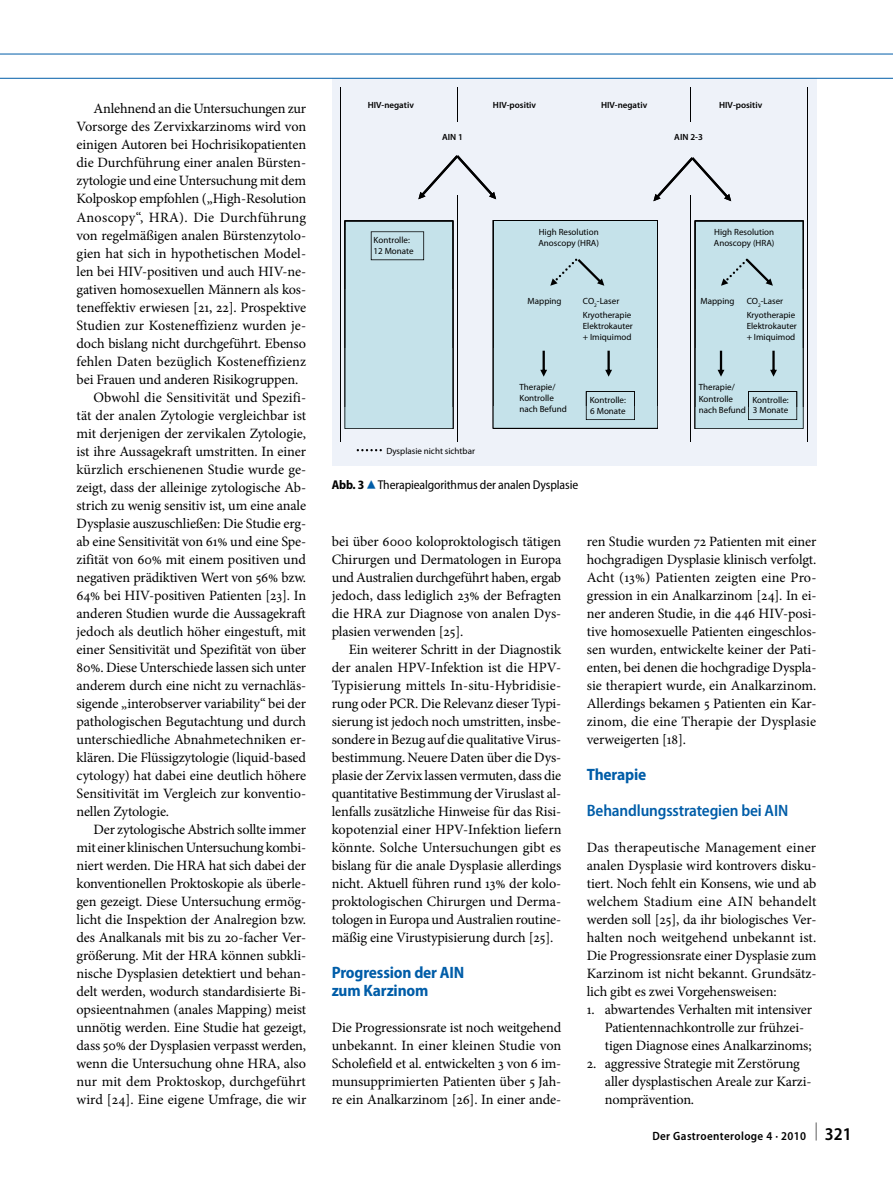
<style>
.page{position:relative;width:893px;height:1187px;background:#fff}
.page>*{position:absolute;margin:0;border:0;box-sizing:border-box;transform-origin:0 0}
._012_u1{font:700 semi-condensed 16.5px/18px "Myriad Pro";letter-spacing:-.01em;color:#005da8}
._013_u2{font:600 semi-condensed 16.5px "Myriad Pro";letter-spacing:-.01em;color:#005da8}
._010_fliesstext_mit{font:14.25px/18px "Minion Pro";letter-spacing:-.005em;color:#000;text-align:justify}
._010_fliesstext_ohne{font:14.25px/18px "Minion Pro";letter-spacing:-.01em;color:#000;text-align:justify}
._011_aufzaehlung_1_o{font:14.25px/18px "Minion Pro";letter-spacing:-.01em;color:#000}
._024_abb_legende{font:semi-condensed 12.75px "Myriad Pro";letter-spacing:-.01em;color:#000}
.t1{font:600 semi-condensed 12px "Myriad Pro";letter-spacing:.03em;color:#000}
.t2{font:9px/10.9px "Myriad Pro";color:#000}
.t3{font:600 9px "Myriad Pro";color:#000}
.s1{font-weight:700}
.s2{font-family:"S Buttons";font-stretch:normal;font-size:14.25px;color:#005da8}
.s3{font-size:18px}
</style>
<div class="page">
<div style="left:332px;top:78px;width:484px;height:387px;background:#eef2f9"></div>
<svg style="left:340px;top:87px;width:1px;height:26px"></svg>
<svg style="left:807px;top:87px;width:1px;height:26px"></svg>
<hr style="left:340px;top:113px;width:1px;height:58px;background:#000">
<hr style="left:807px;top:113px;width:1px;height:58px;background:#000">
<svg style="left:457px;top:87px;width:1px;height:34px"></svg>
<svg style="left:690px;top:87px;width:1px;height:34px"></svg>
<svg style="left:418px;top:155px;width:78px;height:44px"></svg>
<svg style="left:653px;top:157px;width:78px;height:44px"></svg>
<hr style="left:340px;top:171px;width:1px;height:59px;background:#000">
<hr style="left:807px;top:171px;width:1px;height:59px;background:#000">
<hr style="left:690px;top:195px;width:1px;height:35px;background:#000">
<hr style="left:457px;top:195px;width:1px;height:35px;background:#000">
<hr style="left:340px;top:230px;width:1px;height:59px;background:#000">
<hr style="left:807px;top:230px;width:1px;height:59px;background:#000">
<hr style="left:690px;top:230px;width:1px;height:59px;background:#000">
<hr style="left:457px;top:230px;width:1px;height:59px;background:#000">
<hr style="left:340px;top:289px;width:1px;height:59px;background:#000">
<hr style="left:807px;top:289px;width:1px;height:59px;background:#000">
<hr style="left:690px;top:289px;width:1px;height:59px;background:#000">
<hr style="left:457px;top:289px;width:1px;height:59px;background:#000">
<hr style="left:340px;top:348px;width:1px;height:58px;background:#000">
<hr style="left:807px;top:348px;width:1px;height:58px;background:#000">
<hr style="left:690px;top:348px;width:1px;height:58px;background:#000">
<hr style="left:457px;top:348px;width:1px;height:58px;background:#000">
<div style="left:344px;top:220px;width:109px;height:209px;background:#c5e2ea"></div>
<hr style="left:340px;top:406px;width:1px;height:35px;background:#000">
<hr style="left:807px;top:406px;width:1px;height:35px;background:#000">
<hr style="left:690px;top:406px;width:1px;height:35px;background:#000">
<div style="left:493px;top:220px;width:165px;height:208px;background:#c5e2ea"></div>
<div style="left:695px;top:220px;width:109px;height:209px;background:#c5e2ea"></div>
<hr style="left:457px;top:406px;width:1px;height:35px;background:#000">
<svg style="left:357px;top:449px;width:25px;height:2px"></svg>
<hr style="left:0;top:54px;width:893px;height:1px;background:#005da8">
<hr style="left:0;top:78px;width:893px;height:1px;background:#005da8">
<p class="_010_fliesstext_mit" style="left:77px;top:100px;width:231px;text-indent:17px">Anlehnend an die Untersuchungen zur Vorsorge des Zervixkarzinoms wird von einigen Autoren bei Hochrisikopatienten die Durchführung einer analen Bürsten&shy;zytologie und eine Untersuchung mit dem Kolposkop empfohlen („High-Resolution Anoscopy“, HRA). Die Durchführung von regelmäßigen analen Bürstenzytolo&shy;gien hat sich in hypothetischen Model&shy;len bei HIV-positiven und auch HIV-ne&shy;gativen homosexuellen Männern als kos&shy;teneffektiv erwiesen [21, 22]. Prospektive Studien zur Kosteneffizienz wurden je&shy;doch bislang nicht durchgeführt. Ebenso fehlen Daten bezüglich Kosteneffizienz bei Frauen und anderen Risikogruppen.</p>
<p class="_010_fliesstext_mit" style="left:77px;top:388px;width:231px;text-indent:17px">Obwohl die Sensitivität und Spezifi&shy;tät der analen Zytologie vergleichbar ist mit derjenigen der zervikalen Zytologie, ist ihre Aussagekraft umstritten. In einer kürzlich erschienenen Studie wurde ge&shy;zeigt, dass der alleinige zytologische Ab&shy;strich zu wenig sensitiv ist, um eine anale Dysplasie auszuschließen: Die Studie erg&shy;ab eine Sensitivität von 61% und eine Spe&shy;zifität von 60% mit einem positiven und negativen prädiktiven Wert von 56% bzw.<br>64% bei HIV-positiven Patienten [23]. In anderen Studien wurde die Aussagekraft jedoch als deutlich höher eingestuft, mit einer Sensitivität und Spezifität von über 80%. Diese Unterschiede lassen sich unter anderem durch eine nicht zu vernachläs&shy;sigende „interobserver variability“ bei der pathologischen Begutachtung und durch unterschiedliche Abnahmetechniken er&shy;klären. Die Flüssigzytologie (liquid-based cytology) hat dabei eine deutlich höhere Sensitivität im Vergleich zur konventio&shy;nellen Zytologie.</p>
<p class="_010_fliesstext_mit" style="left:77px;top:820px;width:231px;text-indent:17px">Der zytologische Abstrich sollte immer mit einer klinischen Untersuchung kombi&shy;niert werden. Die HRA hat sich dabei der konventionellen Proktoskopie als überle&shy;gen gezeigt. Diese Untersuchung ermög&shy;licht die Inspektion der Analregion bzw. des Analkanals mit bis zu 20-facher Ver&shy;größerung. Mit der HRA können subkli&shy;nische Dysplasien detektiert und behan&shy;delt werden, wodurch standardisierte Bi&shy;opsieentnahmen (anales Mapping) meist unnötig werden. Eine Studie hat gezeigt, dass 50% der Dysplasien verpasst werden, wenn die Untersuchung ohne HRA, also nur mit dem Proktoskop, durchgeführt wird [24]. Eine eigene Umfrage, die wir</p>
<p class="t3" style="left:368px;top:100px;width:48px">HIV-negativ</p>
<p class="t3" style="left:493px;top:100px;width:45px">HIV-positiv</p>
<p class="t3" style="left:601px;top:100px;width:48px">HIV-negativ</p>
<p class="t3" style="left:719px;top:100px;width:45px">HIV-positiv</p>
<p class="t3" style="left:442px;top:131px;width:22px">AIN 1</p>
<p class="t3" style="left:674px;top:131px;width:30px">AIN 2-3</p>
<p class="t2" style="left:374px;top:234px;width:42px">Kontrolle:<br>12 Monate</p>
<p class="t2" style="left:538px;top:226px;width:62px">High Resolution<br>Anoscopy (HRA)</p>
<p class="t2" style="left:714px;top:226px;width:62px">High Resolution<br>Anoscopy (HRA)</p>
<p class="t2" style="left:528px;top:296px;width:35px">Mapping</p>
<p class="t2" style="left:583px;top:294px;width:50px;line-height:14px">CO<sub>2</sub>-Laser<br>Kryotherapie</p>
<p class="t2" style="left:583px;top:321px;width:52px">Elektrokauter + Imiquimod</p>
<p class="t2" style="left:700px;top:296px;width:35px">Mapping</p>
<p class="t2" style="left:747px;top:294px;width:50px;line-height:14px">CO<sub>2</sub>-Laser<br>Kryotherapie</p>
<p class="t2" style="left:747px;top:321px;width:52px">Elektrokauter + Imiquimod</p>
<p class="t2" style="left:386px;top:445px;width:90px">Dysplasie nicht sichtbar</p>
<p class="t2" style="left:519px;top:381px;width:38px">Therapie/</p>
<p class="t2" style="left:519px;top:403px;width:49px">nach Befund</p>
<p class="t2" style="left:590px;top:405px;width:37px">6 Monate</p>
<p class="t2" style="left:699px;top:382px;width:38px">Therapie/</p>
<p class="t2" style="left:699px;top:404px;width:49px">nach Befund</p>
<p class="t2" style="left:519px;top:392px;width:36px">Kontrolle</p>
<p class="t2" style="left:590px;top:395px;width:38px">Kontrolle:</p>
<p class="t2" style="left:699px;top:393px;width:36px">Kontrolle</p>
<p class="t2" style="left:752px;top:395px;width:38px">Kontrolle:</p>
<p class="t2" style="left:753px;top:404px;width:37px">3 Monate</p>
<p class="_024_abb_legende" style="left:332px;top:477px;width:248px"><span class="s1">Abb. 3</span><span class="s2">8</span>Therapiealgorithmus der analen Dysplasie</p>
<p class="_010_fliesstext_mit" style="left:332px;top:532px;width:231px">bei über 6000 koloproktologisch tätigen Chirurgen und Dermatologen in Europa und Australien durchgeführt haben, ergab jedoch, dass lediglich 23% der Befragten die HRA zur Diagnose von analen Dys&shy;plasien verwenden [25].</p>
<p class="_010_fliesstext_mit" style="left:332px;top:640px;width:231px;text-indent:17px">Ein weiterer Schritt in der Diagnostik der analen HPV-Infektion ist die HPV-Typisierung mittels In-situ-Hybridisie&shy;rung oder PCR. Die Relevanz dieser Typi&shy;sierung ist jedoch noch umstritten, insbe&shy;sondere in Bezug auf die qualitative Virus&shy;bestimmung. Neuere Daten über die Dys&shy;plasie der Zervix lassen vermuten, dass die quantitative Bestimmung der Viruslast al&shy;lenfalls zusätzliche Hinweise für das Risi&shy;kopotenzial einer HPV-Infektion liefern könnte. Solche Untersuchungen gibt es bislang für die anale Dysplasie allerdings nicht. Aktuell führen rund 13% der kolo&shy;proktologischen Chirurgen und Derma&shy;tologen in Europa und Australien routine&shy;mäßig eine Virustypisierung durch [25].</p>
<p class="_012_u1" style="left:332px;top:963px;width:134px">Progression der AIN zum Karzinom</p>
<p class="_010_fliesstext_ohne" style="left:332px;top:1018px;width:231px">Die Progressionsrate ist noch weitgehend unbekannt. In einer kleinen Studie von Scholefield et al. entwickelten 3 von 6 im&shy;munsupprimierten Patienten über 5 Jah&shy;re ein Analkarzinom [26]. In einer ande-</p>
<p class="_010_fliesstext_ohne" style="left:587px;top:532px;width:231px">ren Studie wurden 72 Patienten mit einer hochgradigen Dysplasie klinisch verfolgt.<br>Acht (13%) Patienten zeigten eine Pro&shy;gression in ein Analkarzinom [24]. In ei&shy;ner anderen Studie, in die 446 HIV-posi&shy;tive homosexuelle Patienten eingeschlos&shy;sen wurden, entwickelte keiner der Pati&shy;enten, bei denen die hochgradige Dyspla&shy;sie therapiert wurde, ein Analkarzinom.<br>Allerdings bekamen 5 Patienten ein Kar&shy;zinom, die eine Therapie der Dysplasie verweigerten [18].</p>
<p class="_012_u1" style="left:587px;top:765px;width:61px">Therapie</p>
<p class="_013_u2" style="left:587px;top:801px;width:203px">Behandlungsstrategien bei AIN</p>
<p class="_010_fliesstext_ohne" style="left:587px;top:838px;width:231px">Das therapeutische Management einer analen Dysplasie wird kontrovers disku&shy;tiert. Noch fehlt ein Konsens, wie und ab welchem Stadium eine AIN behandelt werden soll [25], da ihr biologisches Ver&shy;halten noch weitgehend unbekannt ist.<br>Die Progressionsrate einer Dysplasie zum Karzinom ist nicht bekannt. Grundsätz&shy;lich gibt es zwei Vorgehensweisen:</p>
<p class="_011_aufzaehlung_1_o" style="left:605px;top:1000px;width:209px;text-indent:-18px">1. abwartendes Verhalten mit intensiver<br>Patientennachkontrolle zur frühzei&shy;tigen Diagnose eines Analkarzinoms;</p>
<p class="_011_aufzaehlung_1_o" style="left:605px;top:1054px;width:208px;text-indent:-18px">2. aggressive Strategie mit Zerstörung aller dysplastischen Areale zur Karzi&shy;nomprävention.</p>
<p class="t1" style="left:652px;top:1129px;width:201px">Der Gastroenterologe 4 · 2010 <sup>|</sup> <span class="s3">321</span></p>
</div>
